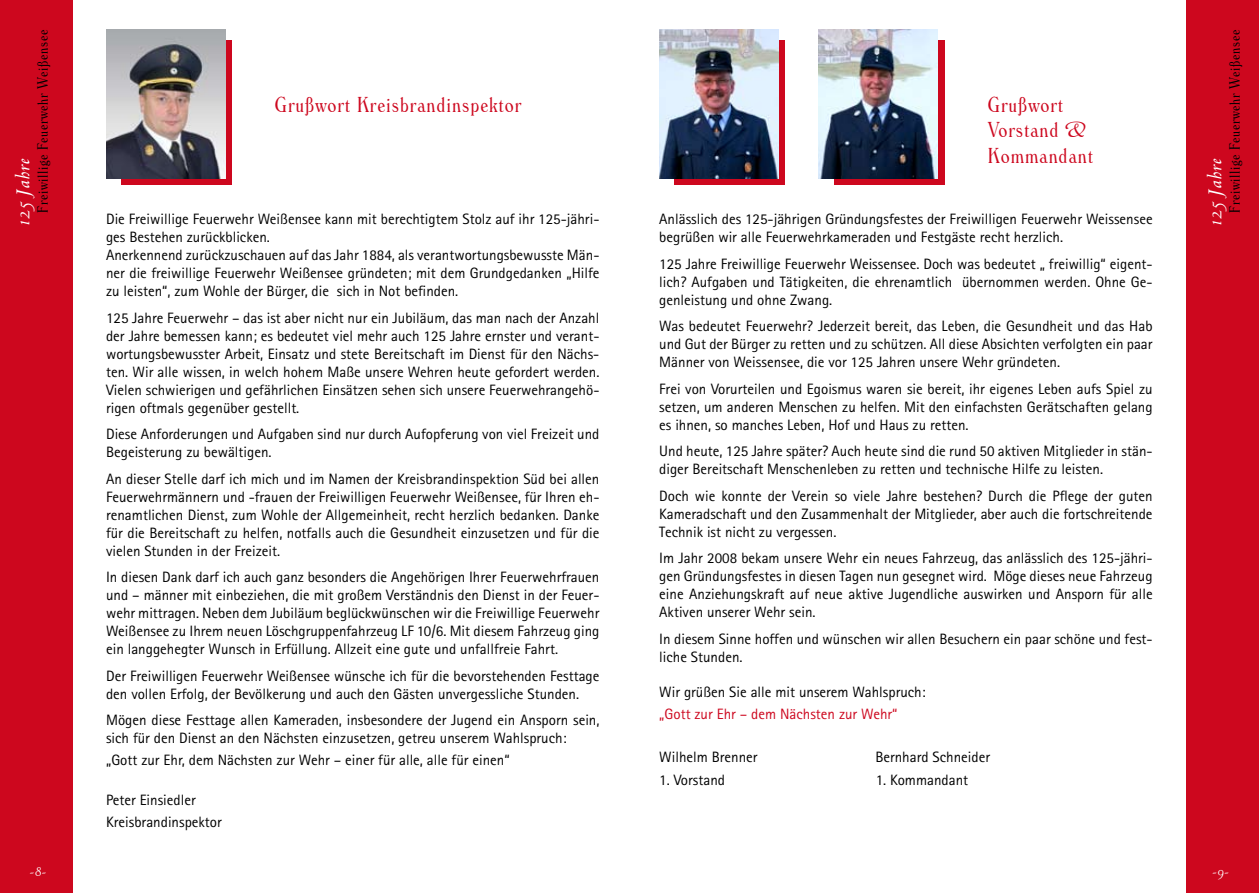
<style>
.page{position:relative;width:1259px;height:893px;background:#fff}
.page>*{position:absolute;margin:0;border:0;box-sizing:border-box;transform-origin:0 0}
.t1{font:italic 600 21.75px "Venetian 301 BT";letter-spacing:.02em;color:#fff}
.t2{font:300 condensed 21px/25.2px "Windsor BT";letter-spacing:.05em;color:#cd071e}
.t3{font:15px/18px "Rotis Sans Serif";color:#000}
.t4{font:15px "Rotis Sans Serif";color:#cd071e}
.t5{font:italic 600 15px "Venetian 301 BT";color:#fff}
.t6{font:300 condensed 14.55px "Windsor BT";color:#000}
</style>
<div class="page">
<div style="left:0;top:0;width:72px;height:893px;background:#cd071e"></div>
<div style="left:121px;top:40px;width:111px;height:144px;background:#cd071e"></div>
<img style="left:106px;top:30px;width:119px;height:149px">
<div style="left:1186px;top:0;width:73px;height:893px;background:#cd071e"></div>
<div style="left:674px;top:40px;width:111px;height:144px;background:#cd071e"></div>
<div style="left:834px;top:40px;width:110px;height:144px;background:#cd071e"></div>
<img style="left:659px;top:30px;width:119px;height:149px">
<img style="left:819px;top:30px;width:119px;height:149px">
<p class="t6" style="left:34px;top:213px;width:184px;rotate:-90deg">Freiwillige Feuerwehr Weißensee</p>
<h1 class="t1" style="left:11px;top:226px;width:69px;rotate:-90deg">125 Jahre</h1>
<h2 class="t2" style="left:275px;top:92px;width:248px">Grußwort Kreisbrandinspektor</h2>
<h2 class="t2" style="left:988px;top:92px;width:107px">Grußwort<br>Vorstand &amp;<br>Kommandant</h2>
<p class="t3" style="left:106px;top:210px;width:495px">Die Freiwillige Feuerwehr Weißensee kann mit berechtigtem Stolz auf ihr 125-jähri&shy;ges Bestehen zurückblicken.<br>Anerkennend zurückzuschauen auf das Jahr 1884, als verantwortungsbewusste Män&shy;ner die freiwillige Feuerwehr Weißensee gründeten; mit dem Grundgedanken „Hilfe zu leisten“, zum Wohle der Bürger, die sich in Not befinden.</p>
<p class="t3" style="left:106px;top:308px;width:495px;text-align:justify">125 Jahre Feuerwehr – das ist aber nicht nur ein Jubiläum, das man nach der Anzahl der Jahre bemessen kann; es bedeutet viel mehr auch 125 Jahre ernster und verant&shy;wortungsbewusster Arbeit, Einsatz und stete Bereitschaft im Dienst für den Nächs&shy;ten. Wir alle wissen, in welch hohem Maße unsere Wehren heute gefordert werden.<br>Vielen schwierigen und gefährlichen Einsätzen sehen sich unsere Feuerwehrangehö&shy;rigen oftmals gegenüber gestellt.</p>
<p class="t3" style="left:106px;top:425px;width:495px">Diese Anforderungen und Aufgaben sind nur durch Aufopferung von viel Freizeit und<br>Begeisterung zu bewältigen.</p>
<p class="t3" style="left:106px;top:469px;width:495px;text-align:justify">An dieser Stelle darf ich mich und im Namen der Kreisbrandinspektion Süd bei allen Feuerwehrmännern und -frauen der Freiwilligen Feuerwehr Weißensee, für Ihren eh&shy;renamtlichen Dienst, zum Wohle der Allgemeinheit, recht herzlich bedanken. Danke für die Bereitschaft zu helfen, notfalls auch die Gesundheit einzusetzen und für die vielen Stunden in der Freizeit.</p>
<p class="t3" style="left:106px;top:568px;width:495px;text-align:justify">In diesen Dank darf ich auch ganz besonders die Angehörigen Ihrer Feuerwehrfrauen und – männer mit einbeziehen, die mit großem Verständnis den Dienst in der Feuer&shy;wehr mittragen. Neben dem Jubiläum beglückwünschen wir die Freiwillige Feuerwehr Weißensee zu Ihrem neuen Löschgruppenfahrzeug LF 10/6. Mit diesem Fahrzeug ging ein langgehegter Wunsch in Erfüllung. Allzeit eine gute und unfallfreie Fahrt.</p>
<p class="t3" style="left:106px;top:666px;width:495px">Der Freiwilligen Feuerwehr Weißensee wünsche ich für die bevorstehenden Festtage den vollen Erfolg, der Bevölkerung und auch den Gästen unvergessliche Stunden.</p>
<p class="t3" style="left:106px;top:711px;width:495px">Mögen diese Festtage allen Kameraden, insbesondere der Jugend ein Ansporn sein, sich für den Dienst an den Nächsten einzusetzen, getreu unserem Wahlspruch:</p>
<p class="t3" style="left:106px;top:751px;width:405px">„Gott zur Ehr, dem Nächsten zur Wehr – einer für alle, alle für einen“</p>
<p class="t3" style="left:106px;top:788px;width:117px;line-height:22.2px">Peter Einsiedler<br>Kreisbrandinspektor</p>
<p class="t3" style="left:659px;top:210px;width:495px">Anlässlich des 125-jährigen Gründungsfestes der Freiwilligen Feuerwehr Weissensee begrüßen wir alle Feuerwehrkameraden und Festgäste recht herzlich.</p>
<p class="t3" style="left:659px;top:254px;width:495px;text-align:justify">125 Jahre Freiwillige Feuerwehr Weissensee. Doch was bedeutet „ freiwillig“ eigent&shy;lich? Aufgaben und Tätigkeiten, die ehrenamtlich übernommen werden. Ohne Ge&shy;genleistung und ohne Zwang.</p>
<p class="t3" style="left:659px;top:317px;width:495px;text-align:justify">Was bedeutet Feuerwehr? Jederzeit bereit, das Leben, die Gesundheit und das Hab und Gut der Bürger zu retten und zu schützen. All diese Absichten verfolgten ein paar Männer von Weissensee, die vor 125 Jahren unsere Wehr gründeten.</p>
<p class="t3" style="left:659px;top:379px;width:495px;text-align:justify">Frei von Vorurteilen und Egoismus waren sie bereit, ihr eigenes Leben aufs Spiel zu setzen, um anderen Menschen zu helfen. Mit den einfachsten Gerätschaften gelang es ihnen, so manches Leben, Hof und Haus zu retten.</p>
<p class="t3" style="left:659px;top:442px;width:495px">Und heute, 125 Jahre später? Auch heute sind die rund 50 aktiven Mitglieder in stän&shy;diger Bereitschaft Menschenleben zu retten und technische Hilfe zu leisten.</p>
<p class="t3" style="left:659px;top:486px;width:495px;text-align:justify">Doch wie konnte der Verein so viele Jahre bestehen? Durch die Pflege der guten Kameradschaft und den Zusammenhalt der Mitglieder, aber auch die fortschreitende Technik ist nicht zu vergessen.</p>
<p class="t3" style="left:659px;top:549px;width:495px;text-align:justify">Im Jahr 2008 bekam unsere Wehr ein neues Fahrzeug, das anlässlich des 125-jähri&shy;gen Gründungsfestes in diesen Tagen nun gesegnet wird. Möge dieses neue Fahrzeug eine Anziehungskraft auf neue aktive Jugendliche auswirken und Ansporn für alle Aktiven unserer Wehr sein.</p>
<p class="t3" style="left:659px;top:629px;width:495px">In diesem Sinne hoffen und wünschen wir allen Besuchern ein paar schöne und fest&shy;liche Stunden.</p>
<p class="t3" style="left:659px;top:682px;width:268px">Wir grüßen Sie alle mit unserem Wahlspruch:</p>
<p class="t4" style="left:659px;top:705px;width:240px">„Gott zur Ehr – dem Nächsten zur Wehr“</p>
<p class="t3" style="left:659px;top:748px;width:100px">Wilhelm Brenner</p>
<p class="t3" style="left:875px;top:748px;width:116px">Bernhard Schneider</p>
<p class="t3" style="left:659px;top:770px;width:67px">1. Vorstand</p>
<p class="t3" style="left:875px;top:770px;width:94px">1. Kommandant</p>
<p class="t6" style="left:1225px;top:213px;width:184px;rotate:-90deg">Freiwillige Feuerwehr Weißensee</p>
<h1 class="t1" style="left:1202px;top:226px;width:69px;rotate:-90deg">125 Jahre</h1>
<p class="t5" style="left:30px;top:863px;width:18px">-8-</p>
<p class="t5" style="left:1212px;top:863px;width:18px">-9-</p>
</div>
